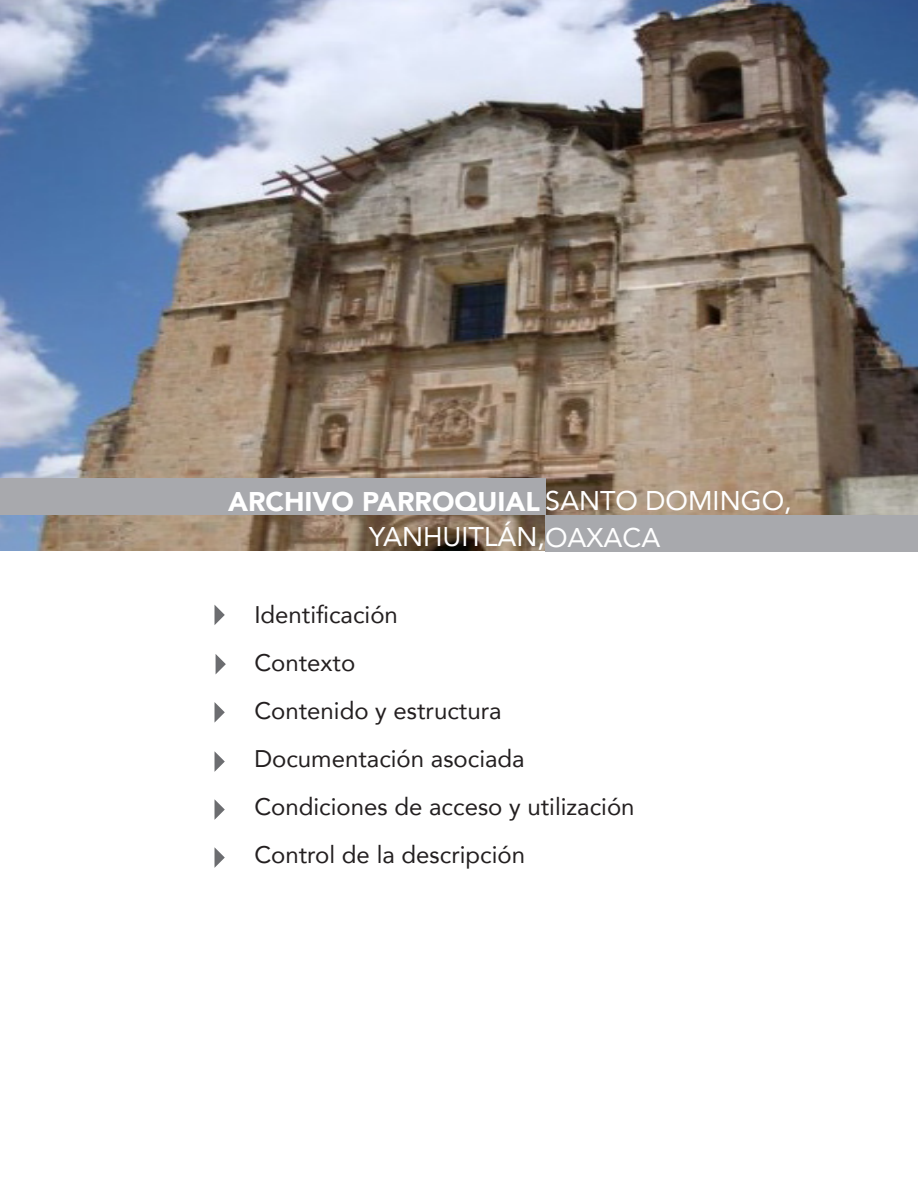
<style>
.page{position:relative;width:918px;height:1188px;background:#fff}
.page>*{position:absolute;margin:0;border:0;box-sizing:border-box;transform-origin:0 0}
.TIPO_DE_ARCHIVO{font:900 27px "Avenir";color:#fff}
.TITULO_NOMBRE_DEL_AR{font:27px "Avenir";color:#fff}
.MENÚ{font:24px "Avenir";color:#231f20}
.s1{font-weight:400}
</style>
<div class="page">
<img style="left:0;top:0;width:918px;height:551px">
<svg style="left:215px;top:605px;width:10px;height:20px"></svg>
<svg style="left:216px;top:654px;width:10px;height:20px"></svg>
<svg style="left:215px;top:702px;width:10px;height:20px"></svg>
<svg style="left:215px;top:752px;width:10px;height:19px"></svg>
<svg style="left:215px;top:800px;width:10px;height:19px"></svg>
<svg style="left:215px;top:848px;width:10px;height:19px"></svg>
<div style="left:545px;top:515px;width:373px;height:36px;background:#a8a9ad"></div>
<div style="left:0;top:478px;width:545px;height:37px;background:#a8a9ad"></div>
<p class="TIPO_DE_ARCHIVO" style="left:228px;top:478px;width:565px">ARCHIVO PARROQUIAL <span class="s1">SANTO DOMINGO,</span></p>
<p class="TITULO_NOMBRE_DEL_AR" style="left:369px;top:515px;width:293px">YANHUITLÁN,OAXACA</p>
<p class="MENÚ" style="left:254px;top:596px;width:145px">Identificación</p>
<p class="MENÚ" style="left:254px;top:644px;width:102px">Contexto</p>
<p class="MENÚ" style="left:254px;top:692px;width:249px">Contenido y estructura</p>
<p class="MENÚ" style="left:254px;top:740px;width:272px">Documentación asociada</p>
<p class="MENÚ" style="left:254px;top:788px;width:382px">Condiciones de acceso y utilización</p>
<p class="MENÚ" style="left:254px;top:836px;width:272px">Control de la descripción</p>
</div>
